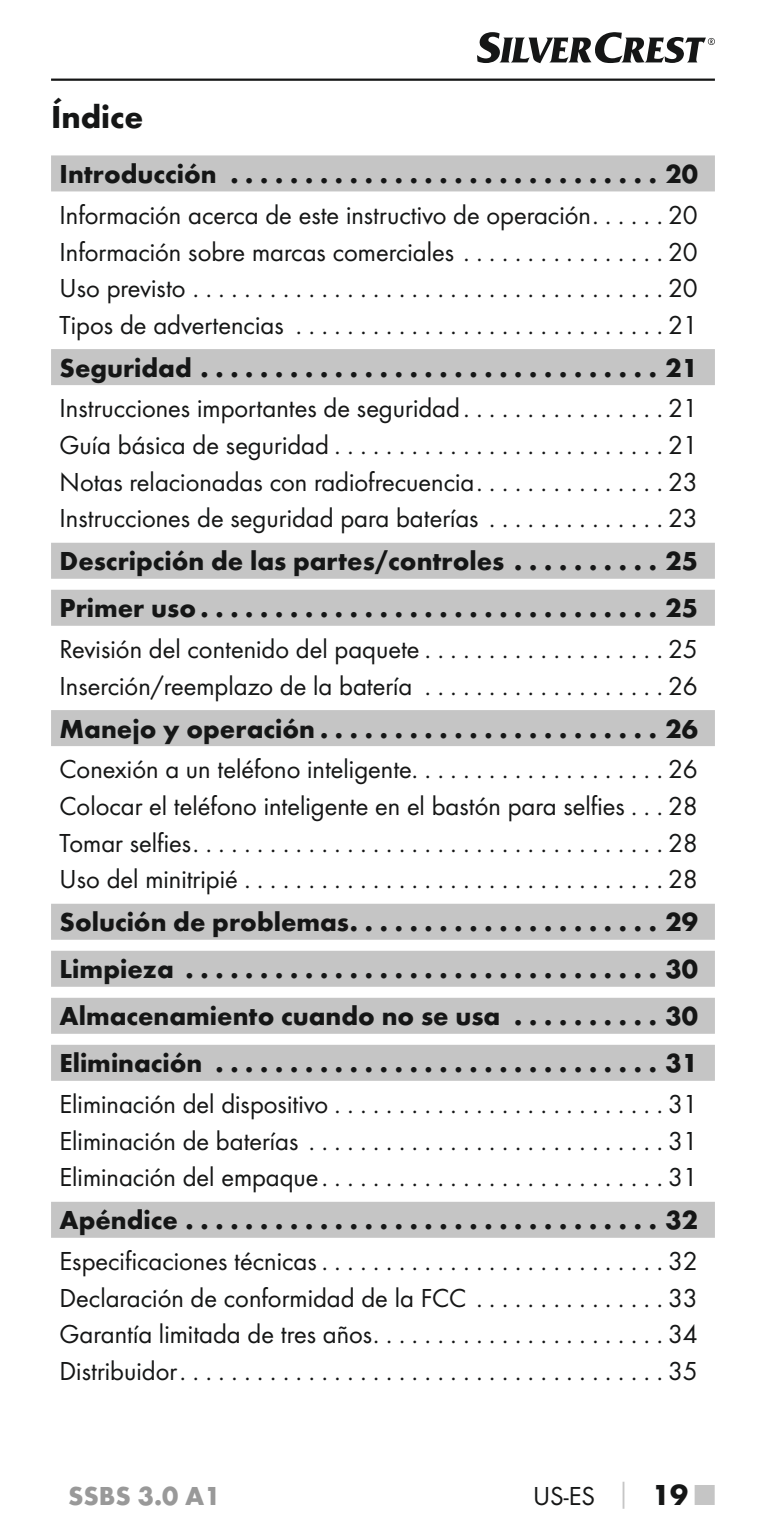
<style>
.page{position:relative;width:766px;height:1531px;background:#fff}
.page>*{position:absolute;margin:0;border:0;box-sizing:border-box;transform-origin:0 0}
.t1{font:700 33px "Futura";color:#151616}
.t2{font:27px/36.6px "Futura Boo";color:#151616;text-align:justify}
.t3{font:700 27px/47.1px "Futura";color:#151616}
.t4{font:700 27px "Futura";color:#999}
.s1{font-family:"Futura";font-weight:700;color:#c5c5c5}
.s2{font-family:"Futura";font-weight:700;font-size:30px}
.s3{font-family:"Futura";font-weight:700;font-size:30px;color:#c5c5c5}
</style>
<div class="page">
<hr style="left:51px;top:79px;width:663px;height:2px;background:#151616">
<svg style="left:477px;top:32px;width:237px;height:31px"></svg>
<div style="left:51px;top:155px;width:663px;height:36px;background:#c5c5c5"></div>
<div style="left:51px;top:349px;width:663px;height:36px;background:#c5c5c5"></div>
<div style="left:51px;top:543px;width:663px;height:36px;background:#c5c5c5"></div>
<div style="left:51px;top:590px;width:663px;height:36px;background:#c5c5c5"></div>
<div style="left:51px;top:710px;width:663px;height:36px;background:#c5c5c5"></div>
<div style="left:51px;top:904px;width:663px;height:36px;background:#c5c5c5"></div>
<div style="left:51px;top:951px;width:663px;height:36px;background:#c5c5c5"></div>
<div style="left:51px;top:998px;width:663px;height:36px;background:#c5c5c5"></div>
<div style="left:51px;top:1045px;width:663px;height:36px;background:#c5c5c5"></div>
<div style="left:51px;top:1202px;width:663px;height:36px;background:#c5c5c5"></div>
<p class="t1" style="left:51px;top:97px;width:94px">Índice</p>
<p class="t3" style="left:60px;top:150px;width:639px">Introducción . . . . . . . . . . . . . . . . . . . . . . . . . . . . . 20</p>
<p class="t2" style="left:60px;top:196px;width:639px">Información acerca de este instructivo de operación . . . . . 20<br>Información sobre marcas comerciales . . . . . . . . . . . . . . . 20<br>Uso previsto . . . . . . . . . . . . . . . . . . . . . . . . . . . . . . . . . . . . 20<br>Tipos de advertencias . . . . . . . . . . . . . . . . . . . . . . . . . . . . 21</p>
<p class="t3" style="left:60px;top:343px;width:639px">Seguridad . . . . . . . . . . . . . . . . . . . . . . . . . . . . . . . 21</p>
<p class="t2" style="left:60px;top:390px;width:639px">Instrucciones importantes de seguridad . . . . . . . . . . . . . . . 21<br>Guía básica de seguridad . . . . . . . . . . . . . . . . . . . . . . . . . 21<br>Notas relacionadas con radiofrecuencia . . . . . . . . . . . . . . 23<br>Instrucciones de seguridad para baterías . . . . . . . . . . . . . 23</p>
<p class="t3" style="left:60px;top:537px;width:639px">Descripción de las partes/controles . . . . . . . . . . 25<br>Primer uso . . . . . . . . . . . . . . . . . . . . . . . . . . . . . . . 25</p>
<p class="t2" style="left:60px;top:631px;width:639px">Revisión del contenido del paquete . . . . . . . . . . . . . . . . . . 25<br>Inserción/reemplazo de la batería . . . . . . . . . . . . . . . . . . 26</p>
<p class="t3" style="left:60px;top:704px;width:639px">Manejo y operación . . . . . . . . . . . . . . . . . . . . . . . 26</p>
<p class="t2" style="left:60px;top:751px;width:639px">Conexión a un teléfono inteligente . . . . . . . . . . . . . . . . . . . 26<br>Colocar el teléfono inteligente en el bastón para selfies . . 28<br>Tomar selfies . . . . . . . . . . . . . . . . . . . . . . . . . . . . . . . . . . . . 28<br>Uso del minitripié . . . . . . . . . . . . . . . . . . . . . . . . . . . . . . . . 28</p>
<p class="t3" style="left:60px;top:898px;width:639px;text-align:justify">Solución de problemas . . . . . . . . . . . . . . . . . . . . . 29<br>Limpieza . . . . . . . . . . . . . . . . . . . . . . . . . . . . . . . . 30<br>Almacenamiento cuando no se usa . . . . . . . . . . 30<br>Eliminación . . . . . . . . . . . . . . . . . . . . . . . . . . . . . . 31</p>
<p class="t2" style="left:60px;top:1085px;width:639px">Eliminación del dispositivo . . . . . . . . . . . . . . . . . . . . . . . . . 31<br>Eliminación de baterías . . . . . . . . . . . . . . . . . . . . . . . . . . . 31<br>Eliminación del empaque . . . . . . . . . . . . . . . . . . . . . . . . . . 31</p>
<p class="t3" style="left:60px;top:1196px;width:639px">Apéndice . . . . . . . . . . . . . . . . . . . . . . . . . . . . . . . . 32</p>
<p class="t2" style="left:60px;top:1242px;width:639px">Especificaciones técnicas . . . . . . . . . . . . . . . . . . . . . . . . . . 32<br>Declaración de conformidad de la FCC . . . . . . . . . . . . . . 33<br>Garantía limitada de tres años . . . . . . . . . . . . . . . . . . . . . . 34<br>Distribuidor . . . . . . . . . . . . . . . . . . . . . . . . . . . . . . . . . . . . . 35</p>
<p class="t4" style="left:68px;top:1479px;width:154px">SSBS 3.0 A1</p>
<p class="t2" style="left:533px;top:1477px;width:183px">US-ES <span class="s1">│</span> <span class="s2">19</span> <span class="s3">■</span></p>
</div>
